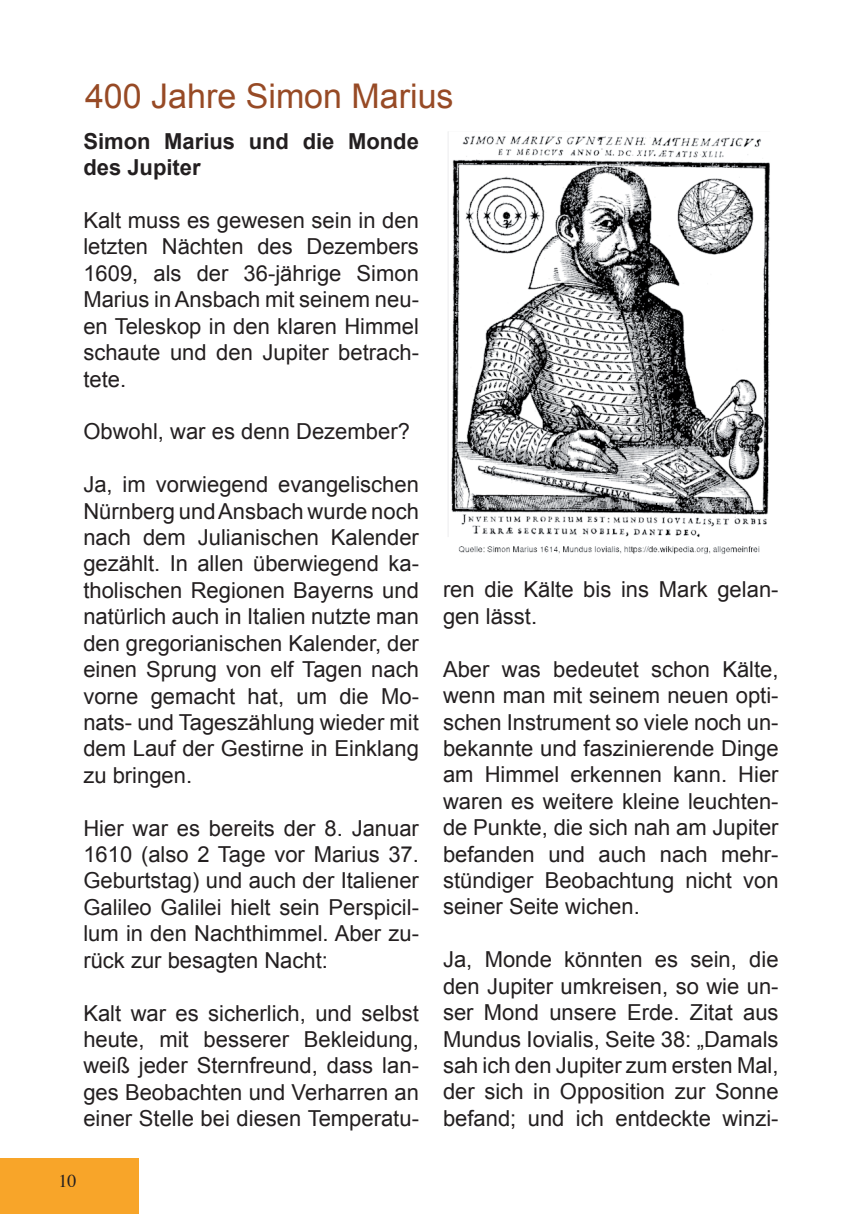
<style>
.page{position:relative;width:862px;height:1214px;background:#fff}
.page>*{position:absolute;margin:0;border:0;box-sizing:border-box;transform-origin:0 0}
.t1{font:34px "Arial";color:#974a25}
.t2{font:22px/26.4px "Arial";color:#231f20;text-align:justify}
.t3{font:700 22px/26.4px "Arial";color:#231f20}
.t4{font:18px "Times";color:#231f20}
</style>
<div class="page">
<div style="left:0;top:1157px;width:139px;height:56px;background:#f8a529"></div>
<img style="left:448px;top:132px;width:322px;height:422px">
<h1 class="t1" style="left:85px;top:74px;width:370px">400 Jahre Simon Marius</h1>
<p class="t3" style="left:83px;top:129px;width:337px">Simon Marius und die Monde des Jupiter</p>
<p class="t2" style="left:83px;top:207px;width:337px">Kalt muss es gewesen sein in den letzten Nächten des Dezembers 1609, als der 36-jährige Simon Marius in Ansbach mit seinem neu&shy;en Teleskop in den klaren Himmel schaute und den Jupiter betrach&shy;tete.</p>
<p class="t2" style="left:83px;top:418px;width:328px">Obwohl, war es denn Dezember?</p>
<p class="t2" style="left:83px;top:471px;width:337px">Ja, im vorwiegend evangelischen Nürnberg und Ansbach wurde noch nach dem Julianischen Kalender gezählt. In allen überwiegend ka&shy;tholischen Regionen Bayerns und natürlich auch in Italien nutzte man den gregorianischen Kalender, der einen Sprung von elf Tagen nach vorne gemacht hat, um die Mo&shy;nats- und Tageszählung wieder mit dem Lauf der Gestirne in Einklang zu bringen.</p>
<p class="t2" style="left:83px;top:814px;width:337px">Hier war es bereits der 8. Januar 1610 (also 2 Tage vor Marius 37.<br>Geburtstag) und auch der Italiener Galileo Galilei hielt sein Perspicil&shy;lum in den Nachthimmel. Aber zu&shy;rück zur besagten Nacht:</p>
<p class="t2" style="left:83px;top:999px;width:337px">Kalt war es sicherlich, und selbst heute, mit besserer Bekleidung, weiß jeder Sternfreund, dass lan&shy;ges Beobachten und Verharren an einer Stelle bei diesen Temperatu-</p>
<p class="t4" style="left:58px;top:1163px;width:19px">10</p>
<p class="t2" style="left:443px;top:576px;width:337px">ren die Kälte bis ins Mark gelan&shy;gen lässt.</p>
<p class="t2" style="left:443px;top:656px;width:337px">Aber was bedeutet schon Kälte, wenn man mit seinem neuen opti&shy;schen Instrument so viele noch un&shy;bekannte und faszinierende Dinge am Himmel erkennen kann. Hier waren es weitere kleine leuchten&shy;de Punkte, die sich nah am Jupiter befanden und auch nach mehr&shy;stündiger Beobachtung nicht von seiner Seite wichen.</p>
<p class="t2" style="left:443px;top:946px;width:337px">Ja, Monde könnten es sein, die den Jupiter umkreisen, so wie un&shy;ser Mond unsere Erde. Zitat aus Mundus Iovialis, Seite 38: „Damals sah ich den Jupiter zum ersten Mal, der sich in Opposition zur Sonne befand; und ich entdeckte winzi-</p>
</div>
